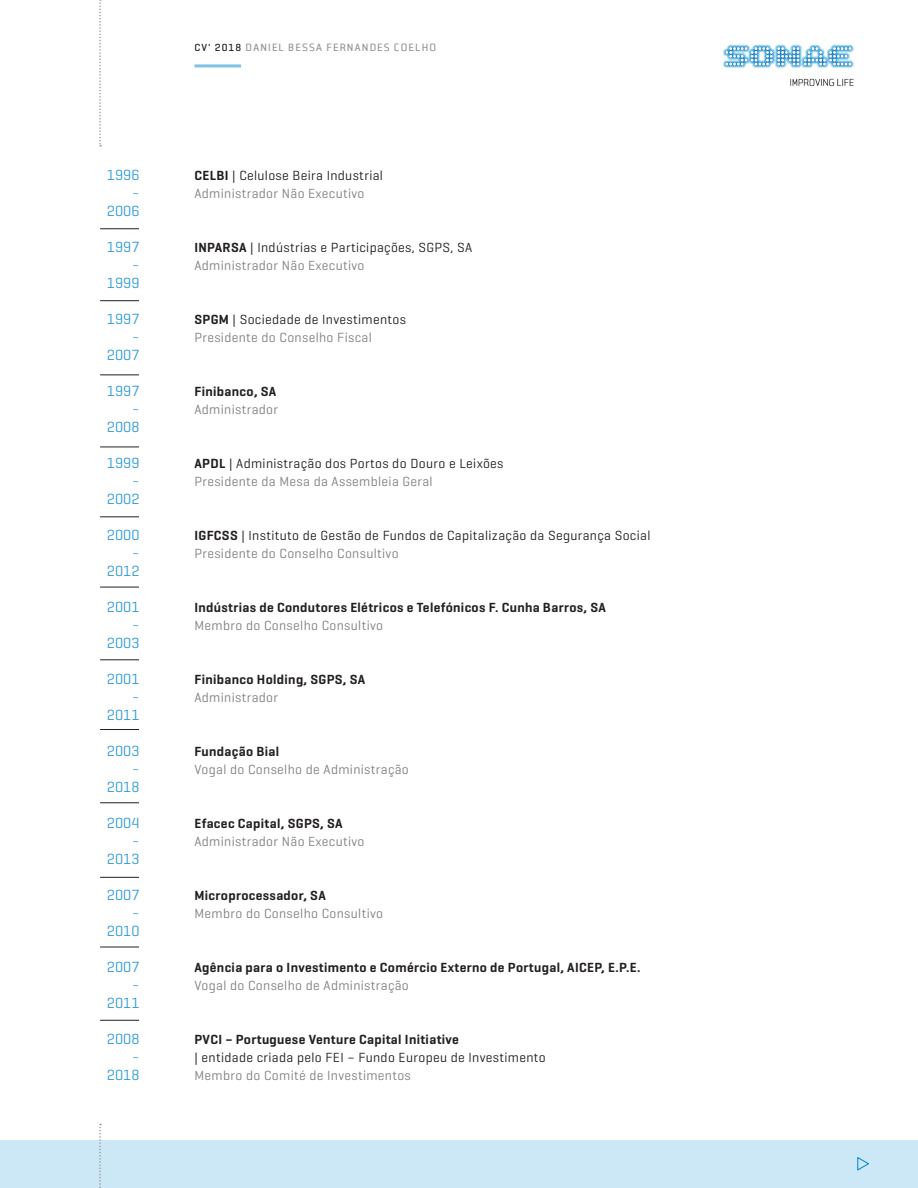
<style>
.page{position:relative;width:918px;height:1188px;background:#fff}
.page>*{position:absolute;margin:0;border:0;box-sizing:border-box;transform-origin:0 0}
.t1{font:15px "Geogrotesque";color:#339dd8}
.t2{font:13.5px "Geogrotesque";letter-spacing:.025em;color:#808285}
.t3{font:13.5px "Geogrotesque";letter-spacing:.025em;color:#231f20}
.t4{font:600 13.5px "Geogrotesque";letter-spacing:.025em;color:#231f20}
.t5{font:700 10.5px "Sonae";letter-spacing:.1em;color:#939598}
.s1{font-family:"Geogrotesque";font-weight:500;color:#231f20}
.s2{font-weight:600}
</style>
<div class="page">
<hr style="left:100px;top:229px;width:39px;height:1px;background:#231f20">
<hr style="left:100px;top:375px;width:39px;height:1px;background:#231f20">
<hr style="left:100px;top:300px;width:39px;height:1px;background:#231f20">
<hr style="left:100px;top:447px;width:39px;height:1px;background:#231f20">
<hr style="left:100px;top:587px;width:39px;height:1px;background:#231f20">
<hr style="left:100px;top:803px;width:39px;height:1px;background:#231f20">
<hr style="left:100px;top:1020px;width:39px;height:1px;background:#231f20">
<hr style="left:100px;top:660px;width:39px;height:1px;background:#231f20">
<hr style="left:100px;top:877px;width:39px;height:1px;background:#231f20">
<hr style="left:100px;top:729px;width:39px;height:1px;background:#231f20">
<hr style="left:100px;top:947px;width:39px;height:1px;background:#231f20">
<hr style="left:100px;top:517px;width:39px;height:1px;background:#231f20">
<img style="left:723px;top:44px;width:131px;height:43px">
<div style="left:0;top:1140px;width:918px;height:48px;background:#cce7f5"></div>
<svg style="left:99px;top:0;width:2px;height:147px"></svg>
<svg style="left:99px;top:1124px;width:2px;height:64px"></svg>
<svg style="left:857px;top:1157px;width:12px;height:14px"></svg>
<hr style="left:195px;top:64px;width:46px;height:3px;background:#80c2e7">
<p class="t1" style="left:107px;top:166px;width:34px">1996</p>
<p class="t1" style="left:133px;top:184px;width:8px">-</p>
<p class="t1" style="left:107px;top:202px;width:34px">2006</p>
<p class="t1" style="left:107px;top:238px;width:34px">1997</p>
<p class="t1" style="left:133px;top:256px;width:8px">-</p>
<p class="t1" style="left:107px;top:274px;width:34px">1999</p>
<p class="t1" style="left:107px;top:310px;width:34px">1997</p>
<p class="t1" style="left:133px;top:328px;width:8px">-</p>
<p class="t1" style="left:107px;top:346px;width:34px">2007</p>
<p class="t1" style="left:107px;top:382px;width:34px">1997</p>
<p class="t1" style="left:133px;top:400px;width:8px">-</p>
<p class="t1" style="left:107px;top:418px;width:34px">2008</p>
<p class="t1" style="left:107px;top:454px;width:34px">1999</p>
<p class="t1" style="left:133px;top:472px;width:8px">-</p>
<p class="t1" style="left:107px;top:490px;width:34px">2002</p>
<p class="t1" style="left:107px;top:526px;width:34px">2000</p>
<p class="t1" style="left:133px;top:544px;width:8px">-</p>
<p class="t1" style="left:107px;top:562px;width:34px">2012</p>
<p class="t1" style="left:107px;top:598px;width:34px">2001</p>
<p class="t1" style="left:133px;top:616px;width:8px">-</p>
<p class="t1" style="left:107px;top:634px;width:34px">2003</p>
<p class="t1" style="left:107px;top:670px;width:34px">2001</p>
<p class="t1" style="left:133px;top:688px;width:8px">-</p>
<p class="t1" style="left:107px;top:706px;width:34px">2011</p>
<p class="t1" style="left:107px;top:742px;width:34px">2003</p>
<p class="t1" style="left:133px;top:760px;width:8px">-</p>
<p class="t1" style="left:107px;top:778px;width:34px">2018</p>
<p class="t1" style="left:107px;top:814px;width:34px">2004</p>
<p class="t1" style="left:133px;top:832px;width:8px">-</p>
<p class="t1" style="left:107px;top:850px;width:34px">2013</p>
<p class="t1" style="left:107px;top:886px;width:34px">2007</p>
<p class="t1" style="left:133px;top:904px;width:8px">-</p>
<p class="t1" style="left:107px;top:922px;width:34px">2010</p>
<p class="t1" style="left:107px;top:958px;width:34px">2007</p>
<p class="t1" style="left:133px;top:976px;width:8px">-</p>
<p class="t1" style="left:107px;top:994px;width:34px">2011</p>
<p class="t1" style="left:107px;top:1030px;width:34px">2008</p>
<p class="t1" style="left:133px;top:1048px;width:8px">-</p>
<p class="t1" style="left:107px;top:1066px;width:34px">2018</p>
<p class="t5" style="left:195px;top:42px;width:243px"><span class="s1">CV' 2018</span> DANIEL BESSA FERNANDES COELHO</p>
<p class="t3" style="left:194px;top:167px;width:190px"><span class="s2">CELBI</span> | Celulose Beira Industrial</p>
<p class="t2" style="left:194px;top:185px;width:172px">Administrador Não Executivo</p>
<p class="t3" style="left:194px;top:239px;width:279px"><span class="s2">INPARSA</span> | Indústrias e Participações, SGPS, SA</p>
<p class="t2" style="left:194px;top:257px;width:172px">Administrador Não Executivo</p>
<p class="t3" style="left:194px;top:311px;width:213px"><span class="s2">SPGM</span> | Sociedade de Investimentos</p>
<p class="t2" style="left:194px;top:329px;width:179px">Presidente do Conselho Fiscal</p>
<p class="t4" style="left:194px;top:383px;width:83px">Finibanco, SA</p>
<p class="t2" style="left:194px;top:401px;width:85px">Administrador</p>
<p class="t3" style="left:194px;top:455px;width:311px"><span class="s2">APDL</span> | Administração dos Portos do Douro e Leixões</p>
<p class="t2" style="left:194px;top:473px;width:240px">Presidente da Mesa da Assembleia Geral</p>
<p class="t3" style="left:194px;top:527px;width:457px"><span class="s2">IGFCSS</span> | Instituto de Gestão de Fundos de Capitalização da Segurança Social</p>
<p class="t2" style="left:194px;top:545px;width:206px">Presidente do Conselho Consultivo</p>
<p class="t4" style="left:194px;top:599px;width:413px">Indústrias de Condutores Elétricos e Telefónicos F. Cunha Barros, SA</p>
<p class="t2" style="left:194px;top:617px;width:190px">Membro do Conselho Consultivo</p>
<p class="t4" style="left:194px;top:671px;width:172px">Finibanco Holding, SGPS, SA</p>
<p class="t2" style="left:194px;top:689px;width:85px">Administrador</p>
<p class="t4" style="left:194px;top:743px;width:86px">Fundação Bial</p>
<p class="t2" style="left:194px;top:761px;width:216px">Vogal do Conselho de Administração</p>
<p class="t4" style="left:194px;top:815px;width:150px">Efacec Capital, SGPS, SA</p>
<p class="t2" style="left:194px;top:833px;width:172px">Administrador Não Executivo</p>
<p class="t4" style="left:194px;top:887px;width:133px">Microprocessador, SA</p>
<p class="t2" style="left:194px;top:905px;width:190px">Membro do Conselho Consultivo</p>
<p class="t4" style="left:194px;top:959px;width:447px">Agência para o Investimento e Comércio Externo de Portugal, AICEP, E.P.E.</p>
<p class="t2" style="left:194px;top:977px;width:216px">Vogal do Conselho de Administração</p>
<p class="t4" style="left:194px;top:1031px;width:266px">PVCI – Portuguese Venture Capital Initiative</p>
<p class="t3" style="left:194px;top:1049px;width:353px">| entidade criada pelo FEI – Fundo Europeu de Investimento</p>
<p class="t2" style="left:194px;top:1067px;width:218px">Membro do Comité de Investimentos</p>
</div>
